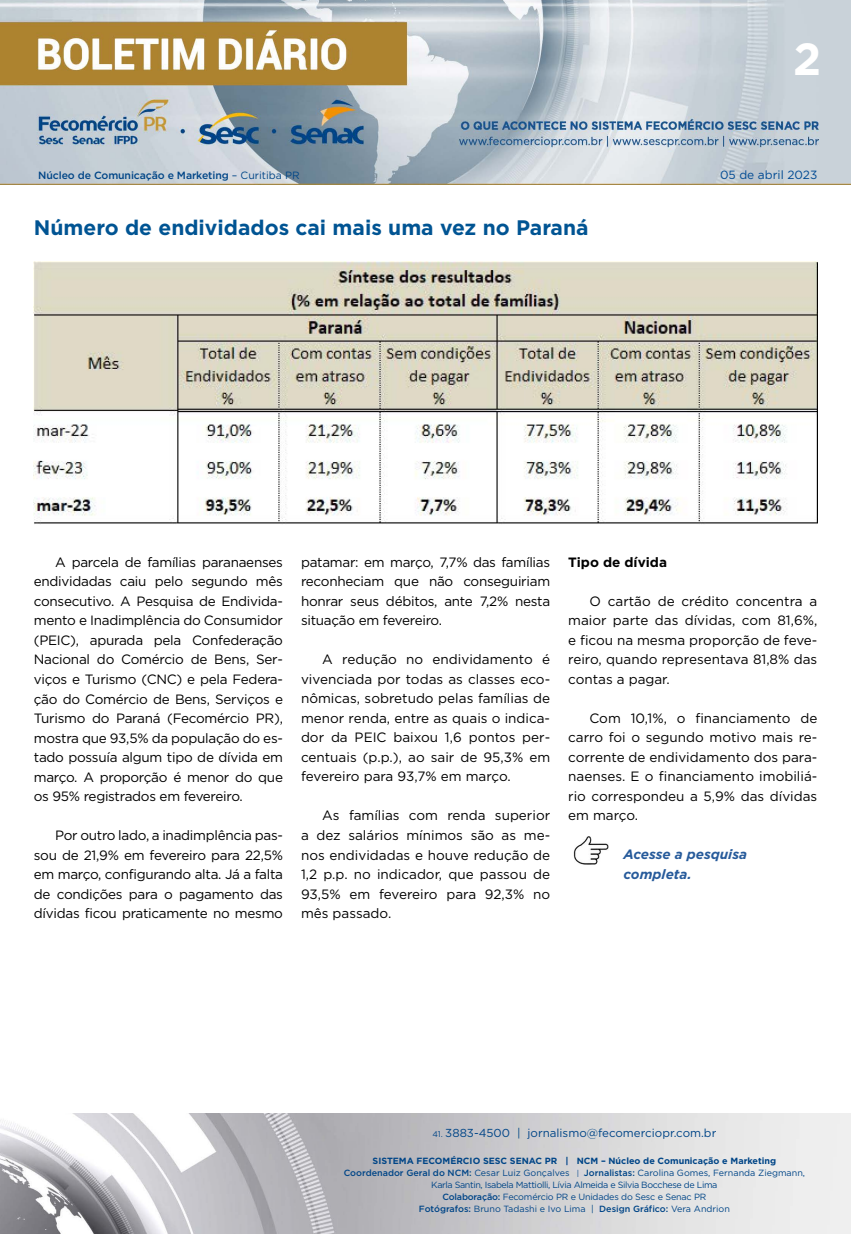
<style>
.page{position:relative;width:851px;height:1234px;background:#fff}
.page>*{position:absolute;margin:0;border:0;box-sizing:border-box;transform-origin:0 0}
.t1{font:700 45px "Gotham";color:#fff}
.t2{font:700 21px "Gotham";color:#005493}
.t3{font:13.5px/19.5px "Gotham";letter-spacing:-.02em;color:#000;text-align:justify}
.t4{font:italic 700 13.5px/19.5px "Gotham";color:#275b9b}
.t5{font:700 13.5px "Gotham";color:#000}
.t6{font:11.85px "Gotham";color:#004a93}
.t7{font:11.55px "Gotham";color:#004587}
.t8{font:500 10.5px "Gotham";letter-spacing:-.01em;color:#004587}
.t9{font:9px/12px "Gotham";letter-spacing:-.02em;color:#004587;text-align:center}
.s1{font-weight:400}
.s2{font-size:8.25px}
.s3{font-weight:700}
.s4{font-weight:500}
.s5{font-size:7.65px}
</style>
<div class="page">
<img style="left:0;top:0;width:850px;height:184px">
<img style="left:0;top:1113px;width:850px;height:120px">
<img style="left:573px;top:836px;width:35px;height:28px">
<img style="left:34px;top:261px;width:783px;height:263px">
<h1 class="t1" style="left:793px;top:29px;width:30px">2</h1>
<p class="t8" style="left:38px;top:168px;width:263px">Núcleo de Comunicação e Marketing <span class="s1">– Curitiba PR</span></p>
<p class="t6" style="left:720px;top:167px;width:99px">05 de abril 2023</p>
<h2 class="t2" style="left:34px;top:214px;width:556px">Número de endividados cai mais uma vez no Paraná</h2>
<p class="t3" style="left:34px;top:552px;width:251px;text-indent:21px">A parcela de famílias paranaenses endividadas caiu pelo segundo mês consecutivo. A Pesquisa de Endivida&shy;mento e Inadimplência do Consumidor (PEIC), apurada pela Confederação Nacional do Comércio de Bens, Ser&shy;viços e Turismo (CNC) e pela Federa&shy;ção do Comércio de Bens, Serviços e Turismo do Paraná (Fecomércio PR), mostra que 93,5% da população do es&shy;tado possuía algum tipo de dívida em março. A proporção é menor do que os 95% registrados em fevereiro.</p>
<p class="t3" style="left:34px;top:825px;width:251px;text-indent:21px">Por outro lado, a inadimplência pas&shy;sou de 21,9% em fevereiro para 22,5% em março, configurando alta. Já a falta de condições para o pagamento das dívidas ficou praticamente no mesmo</p>
<p class="t3" style="left:301px;top:552px;width:251px">patamar: em março, 7,7% das famílias reconheciam que não conseguiriam honrar seus débitos, ante 7,2% nesta situação em fevereiro.</p>
<p class="t3" style="left:301px;top:649px;width:251px;text-indent:21px">A redução no endividamento é vivenciada por todas as classes eco&shy;nômicas, sobretudo pelas famílias de menor renda, entre as quais o indica&shy;dor da PEIC baixou 1,6 pontos per&shy;centuais (p.p.), ao sair de 95,3% em fevereiro para 93,7% em março.</p>
<p class="t3" style="left:301px;top:805px;width:251px;text-indent:21px">As famílias com renda superior a dez salários mínimos são as me&shy;nos endividadas e houve redução de 1,2 p.p. no indicador, que passou de 93,5% em fevereiro para 92,3% no mês passado.</p>
<p class="t5" style="left:568px;top:553px;width:100px">Tipo de dívida</p>
<p class="t3" style="left:568px;top:591px;width:251px;text-indent:21px">O cartão de crédito concentra a maior parte das dívidas, com 81,6%, e ficou na mesma proporção de feve&shy;reiro, quando representava 81,8% das contas a pagar.</p>
<p class="t3" style="left:568px;top:708px;width:251px;text-indent:21px">Com 10,1%, o financiamento de carro foi o segundo motivo mais re&shy;corrente de endividamento dos para&shy;naenses. E o financiamento imobiliá&shy;rio correspondeu a 5,9% das dívidas em março.</p>
<p class="t4" style="left:623px;top:844px;width:125px">Acesse a pesquisa completa.</p>
<p class="t7" style="left:432px;top:1125px;width:285px"><span class="s2">41.</span> 3883-4500 | jornalismo@fecomerciopr.com.br</p>
<p class="t9" style="left:343px;top:1154px;width:463px"><span class="s3">SISTEMA FECOMÉRCIO SESC SENAC PR | NCM – Núcleo de Comunicação e Marketing </span><span class="s4">Coordenador Geral do NCM:</span> Cesar Luiz Gonçalves <span class="s5">|</span> <span class="s4">Jornalistas:</span> Carolina Gomes, Fernanda Ziegmann, Karla Santin, Isabela Mattiolli, Lívia Almeida e Silvia Bocchese de Lima<br><span class="s4">Colaboração:</span> Fecomércio PR e Unidades do Sesc e Senac PR<br><span class="s4">Fotógrafos:</span> Bruno Tadashi e Ivo Lima | <span class="s4">Design Gráfico:</span> Vera Andrion</p>
</div>
